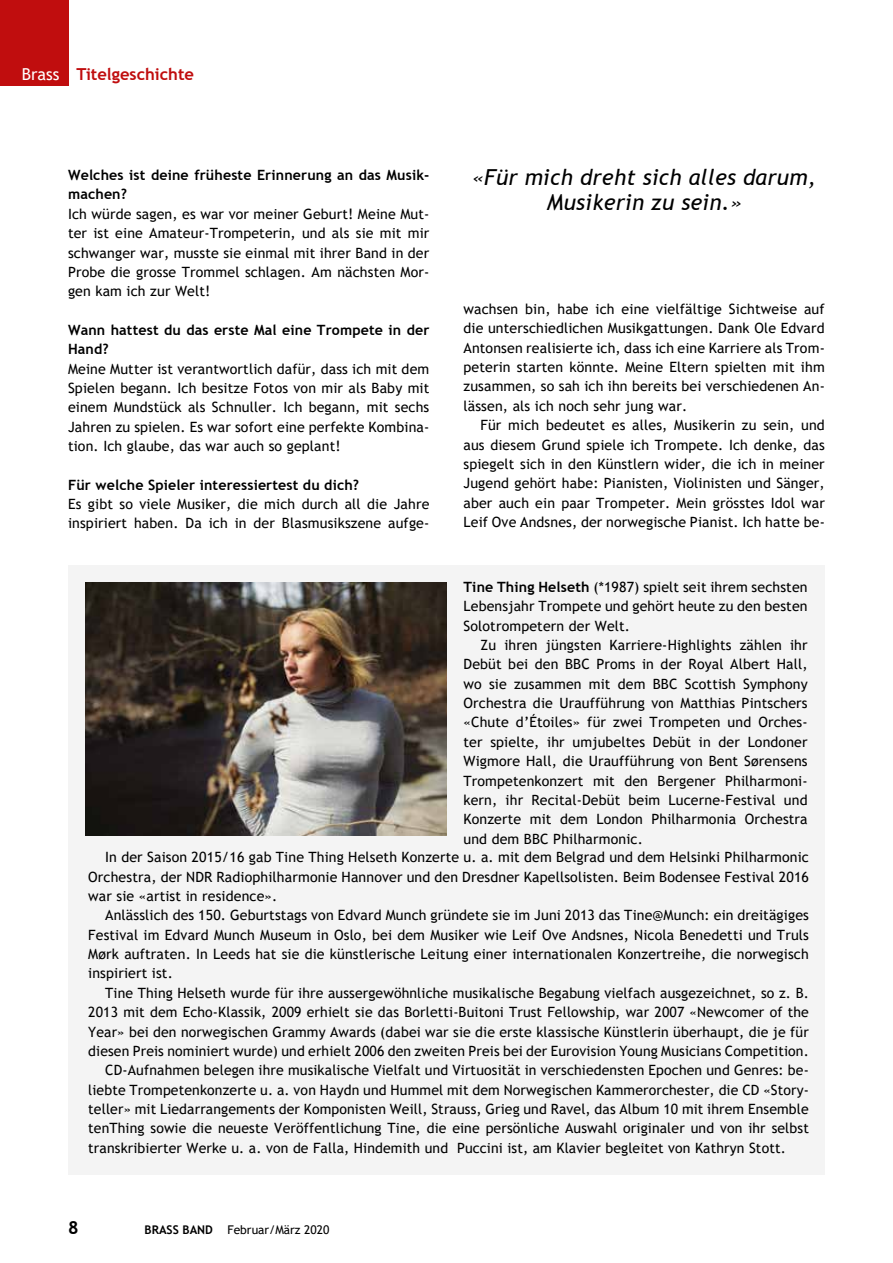
<style>
.page{position:relative;width:893px;height:1263px;background:#fff}
.page>*{position:absolute;margin:0;border:0;box-sizing:border-box;transform-origin:0 0}
.t1{font:italic 22.05px/25.5px "Trebuchet MS";letter-spacing:.01em;color:#000;text-align:center}
.t2{font:700 18px "Trebuchet MS";color:#000}
.t3{font:700 16.5px "Trebuchet MS";color:#c00d0e}
.t4{font:16.5px "Trebuchet MS";color:#fff}
.t5{font:14.1px/19.4px "Trebuchet MS";letter-spacing:.01em;color:#000;text-align:justify}
.t6{font:700 14.1px/19.4px "Trebuchet MS";letter-spacing:.01em;color:#000}
.t7{font:12px "Trebuchet MS";color:#000}
.s1{font-weight:700}
</style>
<div class="page">
<div style="left:0;top:0;width:68px;height:85px;background:#c00d0e"></div>
<div style="left:68px;top:565px;width:757px;height:610px;background:#f4f4f4"></div>
<img style="left:85px;top:582px;width:361px;height:253px">
<p class="t4" style="left:22px;top:64px;width:39px">Brass</p>
<p class="t3" style="left:77px;top:64px;width:119px">Titelgeschichte</p>
<p class="t6" style="left:68px;top:165px;width:363px">Welches ist deine früheste Erinnerung an das Musik&shy;machen?</p>
<p class="t5" style="left:68px;top:204px;width:363px">Ich würde sagen, es war vor meiner Geburt! Meine Mut&shy;ter ist eine Amateur-Trompeterin, und als sie mit mir schwanger war, musste sie einmal mit ihrer Band in der Probe die grosse Trommel schlagen. Am nächsten Mor&shy;gen kam ich zur Welt!</p>
<p class="t6" style="left:68px;top:320px;width:363px">Wann hattest du das erste Mal eine Trompete in der<br>Hand?</p>
<p class="t5" style="left:68px;top:359px;width:363px">Meine Mutter ist verantwortlich dafür, dass ich mit dem Spielen begann. Ich besitze Fotos von mir als Baby mit einem Mundstück als Schnuller. Ich begann, mit sechs Jahren zu spielen. Es war sofort eine perfekte Kombina&shy;tion. Ich glaube, das war auch so geplant!</p>
<p class="t6" style="left:68px;top:475px;width:293px">Für welche Spieler interessiertest du dich?</p>
<p class="t5" style="left:68px;top:494px;width:363px">Es gibt so viele Musiker, die mich durch all die Jahre inspiriert haben. Da ich in der Blasmusikszene aufge-</p>
<h1 class="t1" style="left:472px;top:164px;width:345px">«Für mich dreht sich alles darum,<br>Musikerin zu sein.»</h1>
<p class="t5" style="left:463px;top:299px;width:363px">wachsen bin, habe ich eine vielfältige Sichtweise auf die unterschiedlichen Musikgattungen. Dank Ole Edvard Antonsen realisierte ich, dass ich eine Karriere als Trom&shy;peterin starten könnte. Meine Eltern spielten mit ihm zusammen, so sah ich ihn bereits bei verschiedenen An&shy;lässen, als ich noch sehr jung war.</p>
<p class="t5" style="left:463px;top:415px;width:363px;text-indent:17px">Für mich bedeutet es alles, Musikerin zu sein, und aus diesem Grund spiele ich Trompete. Ich denke, das spiegelt sich in den Künstlern wider, die ich in meiner Jugend gehört habe: Pianisten, Violinisten und Sänger, aber auch ein paar Trompeter. Mein grösstes Idol war Leif Ove Andsnes, der norwegische Pianist. Ich hatte be-</p>
<p class="t5" style="left:463px;top:577px;width:346px"><span class="s1">Tine Thing Helseth</span> (*1987) spielt seit ihrem sechsten Lebensjahr Trompete und gehört heute zu den besten Solotrompetern der Welt.</p>
<p class="t5" style="left:480px;top:635px;width:329px">Zu ihren jüngsten Karriere-Highlights zählen ihr</p>
<p class="t5" style="left:463px;top:655px;width:346px">Debüt bei den BBC Proms in der Royal Albert Hall,</p>
<p class="t5" style="left:463px;top:674px;width:346px">wo sie zusammen mit dem BBC Scottish Symphony</p>
<p class="t5" style="left:463px;top:693px;width:346px">Orchestra die Uraufführung von Matthias Pintschers</p>
<p class="t5" style="left:463px;top:713px;width:346px">«Chute d’Étoiles» für zwei Trompeten und Orches-</p>
<p class="t5" style="left:463px;top:732px;width:346px">ter spielte, ihr umjubeltes Debüt in der Londoner</p>
<p class="t5" style="left:463px;top:751px;width:346px">Wigmore Hall, die Uraufführung von Bent Sørensens</p>
<p class="t5" style="left:463px;top:771px;width:346px">Trompetenkonzert mit den Bergener Philharmoni-</p>
<p class="t5" style="left:463px;top:790px;width:346px">kern, ihr Recital-Debüt beim Lucerne-Festival und</p>
<p class="t5" style="left:463px;top:809px;width:346px">Konzerte mit dem London Philharmonia Orchestra</p>
<p class="t5" style="left:463px;top:829px;width:181px">und dem BBC Philharmonic.</p>
<p class="t5" style="left:105px;top:847px;width:705px">In der Saison 2015/16 gab Tine Thing Helseth Konzerte u. a. mit dem Belgrad und dem Helsinki Philharmonic</p>
<p class="t5" style="left:88px;top:867px;width:722px">Orchestra, der NDR Radiophilharmonie Hannover und den Dresdner Kapellsolisten. Beim Bodensee Festival 2016</p>
<p class="t5" style="left:88px;top:886px;width:191px">war sie «artist in residence».</p>
<p class="t5" style="left:105px;top:906px;width:705px">Anlässlich des 150. Geburtstags von Edvard Munch gründete sie im Juni 2013 das Tine@Munch: ein dreitägiges</p>
<p class="t5" style="left:88px;top:925px;width:722px">Festival im Edvard Munch Museum in Oslo, bei dem Musiker wie Leif Ove Andsnes, Nicola Benedetti und Truls</p>
<p class="t5" style="left:88px;top:944px;width:722px">Mørk auftraten. In Leeds hat sie die künstlerische Leitung einer internationalen Konzertreihe, die norwegisch</p>
<p class="t5" style="left:88px;top:964px;width:86px">inspiriert ist.</p>
<p class="t5" style="left:105px;top:983px;width:705px">Tine Thing Helseth wurde für ihre aussergewöhnliche musikalische Begabung vielfach ausgezeichnet, so z. B.</p>
<p class="t5" style="left:88px;top:1002px;width:722px">2013 mit dem Echo-Klassik, 2009 erhielt sie das Borletti-Buitoni Trust Fellowship, war 2007 «Newcomer of the</p>
<p class="t5" style="left:88px;top:1022px;width:722px">Year» bei den norwegischen Grammy Awards (dabei war sie die erste klassische Künstlerin überhaupt, die je für</p>
<p class="t5" style="left:88px;top:1041px;width:722px">diesen Preis nominiert wurde) und erhielt 2006 den zweiten Preis bei der Eurovision Young Musicians Competition.</p>
<p class="t5" style="left:105px;top:1060px;width:705px">CD-Aufnahmen belegen ihre musikalische Vielfalt und Virtuosität in verschiedensten Epochen und Genres: be-</p>
<p class="t5" style="left:88px;top:1080px;width:722px">liebte Trompetenkonzerte u. a. von Haydn und Hummel mit dem Norwegischen Kammerorchester, die CD «Story-</p>
<p class="t5" style="left:88px;top:1099px;width:722px">teller» mit Liedarrangements der Komponisten Weill, Strauss, Grieg und Ravel, das Album 10 mit ihrem Ensemble</p>
<p class="t5" style="left:88px;top:1118px;width:722px">tenThing sowie die neueste Veröffentlichung Tine, die eine persönliche Auswahl originaler und von ihr selbst</p>
<p class="t5" style="left:88px;top:1138px;width:699px">transkribierter Werke u. a. von de Falla, Hindemith und Puccini ist, am Klavier begleitet von Kathryn Stott.</p>
<p class="t2" style="left:68px;top:1216px;width:12px">8</p>
<p class="t7" style="left:145px;top:1222px;width:186px"><span class="s1">BRASS BAND</span> Februar/März 2020</p>
</div>
